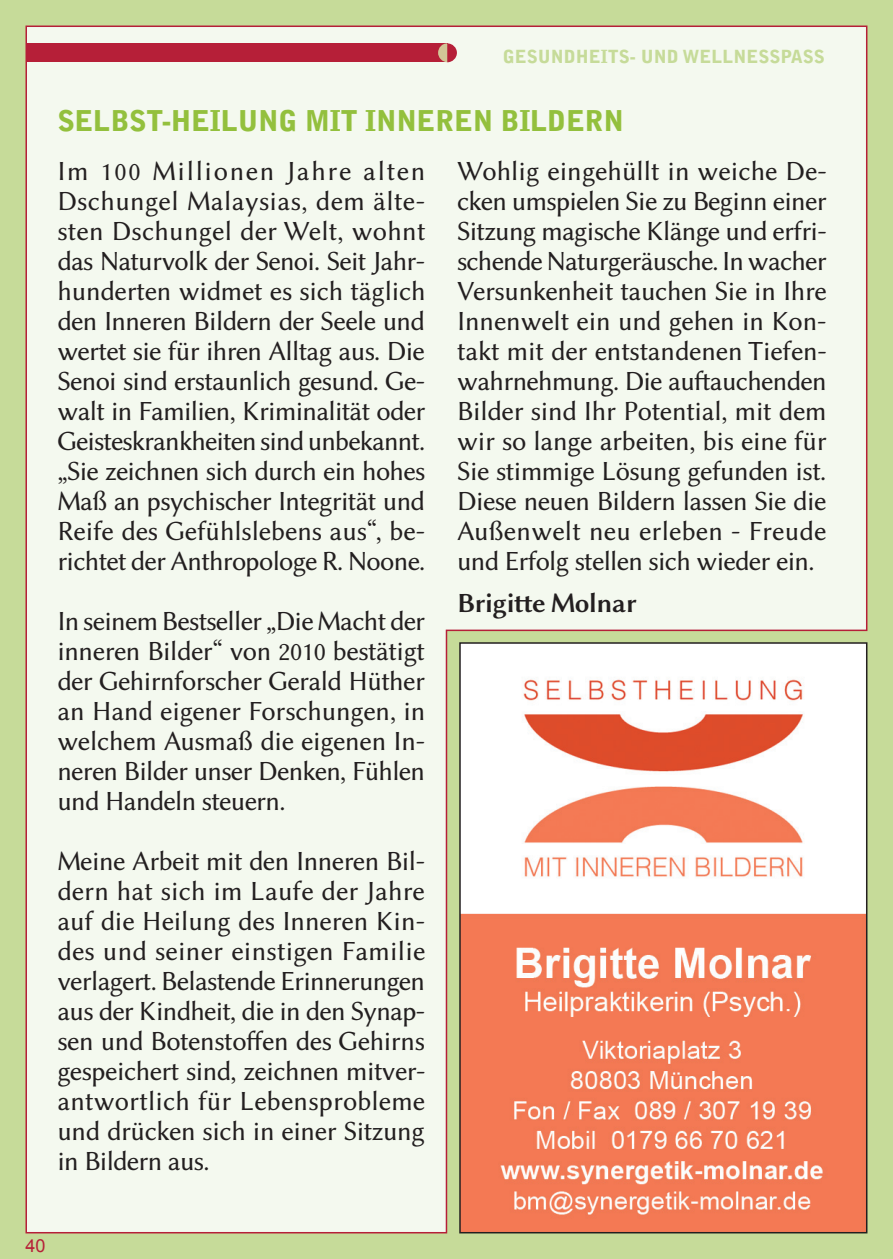
<style>
.page{position:relative;width:893px;height:1259px;background:#c6db99}
.page>*{position:absolute;margin:0;border:0;box-sizing:border-box;transform-origin:0 0}
.t1{font:900 28.5px "Bell Gothic Std";letter-spacing:-.01em;color:#93c03d}
.t2{font:27.9px/30px "Lin Biolinum O";letter-spacing:-.025em;color:#231f20;text-align:justify}
.t3{font:27.9px "Lin Biolinum OB";letter-spacing:-.025em;color:#231f20}
.t4{font:900 18px "Bell Gothic Std";color:#c6db99}
.t5{font:18px "Arial";color:#b61f38}
</style>
<div class="page">
<div style="left:25px;top:25px;width:843px;height:1209px;background:#f4f9ef"></div>
<div style="left:26px;top:43px;width:421px;height:19px;background:#b61f38"></div>
<svg style="left:438px;top:43px;width:19px;height:19px"></svg>
<img style="left:462px;top:645px;width:402px;height:585px">
<div style="left:459px;top:642px;width:408px;height:591px;border:2px solid #231f20"></div>
<p class="t4" style="left:503px;top:46px;width:324px">GESUNDHEITS- UND WELLNESSPASS</p>
<p class="t1" style="left:57px;top:105px;width:568px">SELBST-H EILUNG MIT INNEREN BILDERN</p>
<p class="t2" style="left:57px;top:156px;width:370px">Im 100 Millionen Jahre alten Dschungel Malaysias, dem älte&shy;sten Dschungel der Welt, wohnt das Naturvolk der Senoi. Seit Jahr&shy;hunderten widmet es sich täglich den Inneren Bildern der Seele und wertet sie für ihren Alltag aus. Die Senoi sind erstaunlich gesund. Ge&shy;walt in Familien, Kriminalität oder Geisteskrankheiten sind unbekannt. „Sie zeichnen sich durch ein hohes Maß an psychischer Integrität und Reife des Gefühlslebens aus“, be&shy;richtet der Anthropologe R. Noone.</p>
<p class="t2" style="left:57px;top:606px;width:369px">In seinem Bestseller „Die Macht der inneren Bilder“ von 2010 bestätigt der Gehirnforscher Gerald Hüther an Hand eigener Forschungen, in welchem Ausmaß die eigenen In&shy;neren Bilder unser Denken, Fühlen und Handeln steuern.</p>
<p class="t2" style="left:457px;top:156px;width:371px">Wohlig eingehüllt in weiche De&shy;cken umspielen Sie zu Beginn einer Sitzung magische Klänge und erfri&shy;schende Naturgeräusche. In wacher Versunkenheit tauchen Sie in Ihre Innenwelt ein und gehen in Kon&shy;takt mit der entstandenen Tiefen&shy;wahrnehmung. Die auftauchenden Bilder sind Ihr Potential, mit dem wir so lange arbeiten, bis eine für Sie stimmige Lösung gefunden ist.<br>Diese neuen Bildern lassen Sie die Außenwelt neu erleben - Freude und Erfolg stellen sich wieder ein.</p>
<p class="t3" style="left:457px;top:586px;width:181px">Brigitte Molnar</p>
<p class="t2" style="left:57px;top:846px;width:370px">Meine Arbeit mit den Inneren Bil&shy;dern hat sich im Laufe der Jahre auf die Heilung des Inneren Kin&shy;des und seiner einstigen Familie verlagert. Belastende Erinnerungen aus der Kindheit, die in den Synap&shy;sen und Botenstoffen des Gehirns gespeichert sind, zeichnen mitver&shy;antwortlich für Lebensprobleme und drücken sich in einer Sitzung in Bildern aus.</p>
<p class="t5" style="left:26px;top:1233px;width:22px">40</p>
</div>
